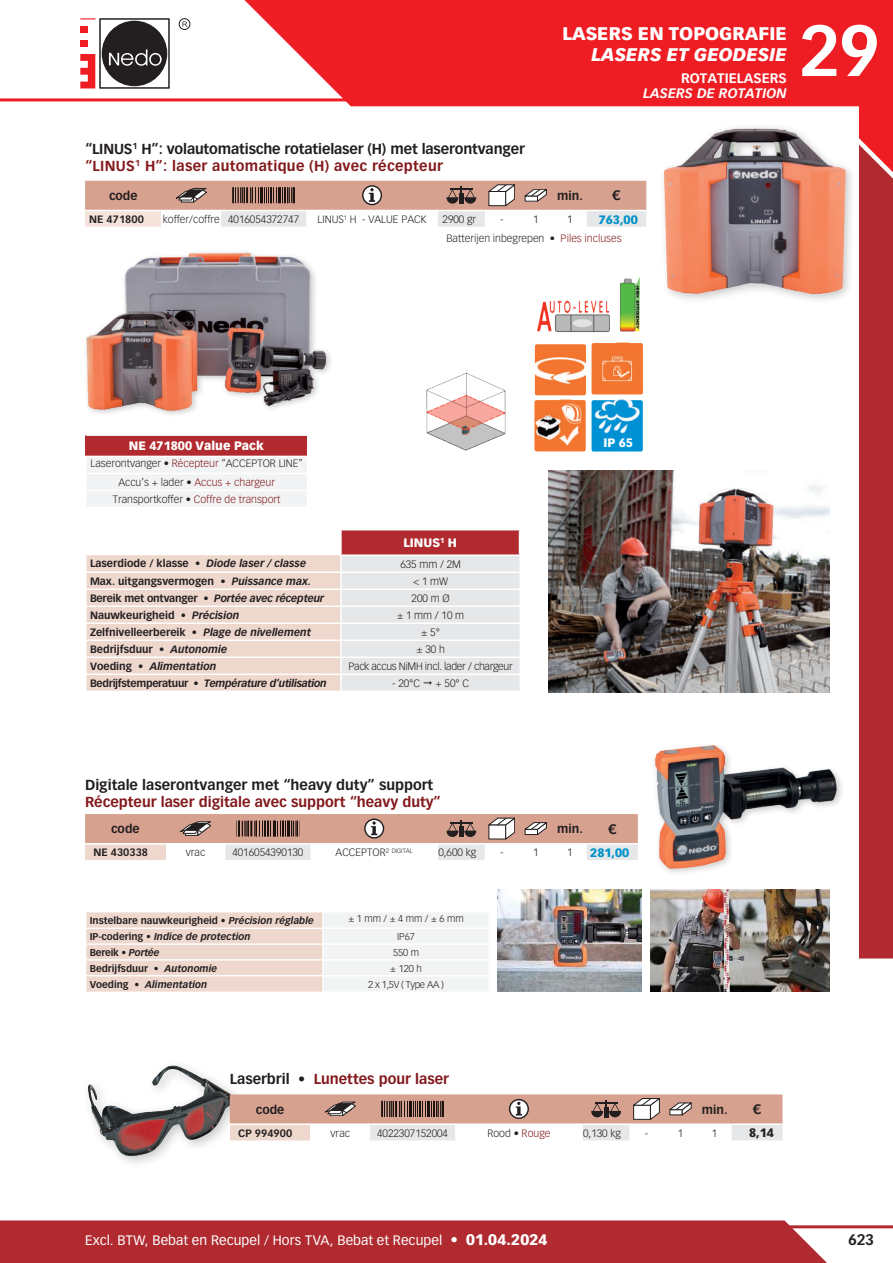
<style>
.page{position:relative;width:893px;height:1263px;background:#fff}
.page>*{position:absolute;margin:0;border:0;box-sizing:border-box;transform-origin:0 0}
.t1{font:700 70.5px "Vectora LT Std";color:#fff}
.t2{font:900 18px "Vectora LT Std";color:#fff}
.t3{font:italic 900 18px "Vectora LT Std";color:#fff}
.t4{font:700 15px "Vectora LT Std";color:#231f20}
.t5{font:700 14.25px/17.2px "Vectora LT Std";color:#231f20}
.t6{font:700 14.25px "Vectora LT Std";color:#83191c}
.t7{font:13.5px "Vectora LT Std";letter-spacing:.005em;color:#fff}
.t8{font:italic 700 13.5px "Vectora LT Std";color:#fff}
.t9{font:700 13.5px "Vectora LT Std";color:#fff}
.t10{font:700 13.5px "Vectora LT Std";color:#231f20}
.t11{font:900 12px "Vectora LT Std";color:#fff}
.t12{font:700 12px "Vectora LT Std";color:#231f20}
.t13{font:900 12px "Vectora LT Std";color:#0092c8}
.t14{font:900 12px "Vectora LT Std";color:#231f20}
.t15{font:300 10.5px/18.5px "Vectora LT Std";color:#231f20;text-align:center}
.t16{font:700 10.5px "Vectora LT Std";color:#231f20}
.t17{font:italic 700 10.5px "Vectora LT Std";letter-spacing:-.03em;color:#231f20}
.t18{font:700 10.5px "Vectora LT Std";letter-spacing:-.02em;color:#231f20}
.t19{font:300 10.5px "Vectora LT Std";color:#83191c}
.t20{font:300 10.5px "Vectora LT Std";letter-spacing:-.03em;color:#231f20}
.t21{font:italic 700 10.5px "Vectora LT Std";color:#231f20}
.t22{font:700 9.75px "Vectora LT Std";color:#231f20}
.t23{font:italic 700 9.75px "Vectora LT Std";color:#231f20}
.t24{font:300 9.75px "Vectora LT Std";color:#231f20}
.s1{color:#83191c}
.s2{color:#231f20}
.s3{font-style:italic}
.s4{font-style:normal}
.s5{font-size:15px}
.s6{font-weight:900;font-size:15px}
</style>
<div class="page">
<svg style="left:223px;top:0;width:670px;height:106px;background:#ef363c"></svg>
<div style="left:0;top:1220px;width:848px;height:43px;background:#b02a2f"></div>
<hr style="left:0;top:98px;width:893px;height:3px;background:#ee1d23">
<hr style="left:0;top:1225px;width:893px;height:3px;background:#b02a2f">
<svg style="left:859px;top:32px;width:34px;height:926px;background:#b8292e"></svg>
<div style="left:179px;top:18px;width:11px;height:12px;border:1px solid #231f20;border-radius:50%"></div>
<svg style="left:183px;top:21px;width:4px;height:6px"></svg>
<svg style="left:80px;top:54px;width:15px;height:34px"></svg>
<div style="left:80px;top:40px;width:8px;height:7px;background:#ee1d23"></div>
<div style="left:80px;top:26px;width:8px;height:7px;background:#ee1d23"></div>
<svg style="left:80px;top:19px;width:15px;height:1px"></svg>
<div style="left:100px;top:19px;width:69px;height:69px;border:1px solid #231f20"></div>
<div style="left:102px;top:21px;width:65px;height:65px;background:#231f20;border-radius:50%"></div>
<svg style="left:109px;top:49px;width:53px;height:17px"></svg>
<div style="left:81px;top:1059px;width:165px;height:110px;background:#231f20;opacity:.25"></div>
<img style="left:152px;top:1065px;width:40px;height:21px">
<svg style="left:86px;top:912px;width:402px;height:79px"></svg>
<div style="left:86px;top:435px;width:221px;height:21px;background:#b02a2f"></div>
<div style="left:87px;top:457px;width:220px;height:49px;background:#f2f3f4"></div>
<hr style="left:86px;top:434px;width:221px;height:2px;background:#fff">
<img style="left:86px;top:252px;width:244px;height:160px">
<img style="left:426px;top:372px;width:80px;height:79px">
<img style="left:537px;top:300px;width:73px;height:33px">
<img style="left:619px;top:278px;width:21px;height:54px">
<img style="left:591px;top:342px;width:52px;height:52px">
<img style="left:534px;top:344px;width:53px;height:51px">
<img style="left:534px;top:399px;width:52px;height:52px">
<img style="left:591px;top:399px;width:52px;height:53px">
<img style="left:636px;top:108px;width:239px;height:201px">
<div style="left:651px;top:741px;width:194px;height:135px;background:#231f20;opacity:.25"></div>
<img style="left:651px;top:741px;width:187px;height:135px">
<img style="left:497px;top:889px;width:145px;height:102px">
<img style="left:651px;top:889px;width:178px;height:102px">
<img style="left:549px;top:471px;width:280px;height:221px">
<hr style="left:230px;top:1140px;width:81px;height:2px;background:#fff">
<svg style="left:230px;top:1094px;width:553px;height:47px"></svg>
<svg style="left:85px;top:814px;width:553px;height:47px"></svg>
<hr style="left:587px;top:227px;width:59px;height:1px;background:#fff">
<svg style="left:85px;top:181px;width:561px;height:46px"></svg>
<svg style="left:86px;top:530px;width:434px;height:161px"></svg>
<h2 class="t2" style="left:562px;top:22px;width:226px">LASERS EN TOPOGRAFIE</h2>
<h2 class="t3" style="left:591px;top:43px;width:197px">LASERS ET GEODESIE</h2>
<p class="t9" style="left:681px;top:70px;width:107px">ROTATIELASERS</p>
<p class="t8" style="left:643px;top:85px;width:145px">LASERS DE ROTATION</p>
<h1 class="t1" style="left:799px;top:8px;width:83px">29</h1>
<h3 class="t5" style="left:85px;top:140px;width:441px">“LINUS<sup>1</sup> H”: volautomatische rotatielaser (H) met laserontvanger <span class="s1">“LINUS</span><sup>1</sup> <span class="s1">H”: laser automatique (H) avec récepteur</span></h3>
<p class="t12" style="left:109px;top:188px;width:30px">code</p>
<p class="t12" style="left:557px;top:188px;width:27px">min.</p>
<p class="t10" style="left:613px;top:187px;width:9px">€</p>
<p class="t16" style="left:89px;top:213px;width:56px">NE 471800</p>
<p class="t15" style="left:163px;top:210px;width:138px">koffer/coffre 4016054372747</p>
<p class="t15" style="left:318px;top:210px;width:111px">LINUS<sup>1</sup> H - VALUE PACK</p>
<p class="t15" style="left:443px;top:210px;width:35px">2900 gr</p>
<p class="t15" style="left:500px;top:210px;width:5px">-</p>
<p class="t15" style="left:533px;top:210px;width:7px">1</p>
<p class="t15" style="left:567px;top:210px;width:7px">1</p>
<p class="t13" style="left:599px;top:212px;width:41px">763,00</p>
<p class="t15" style="left:446px;top:229px;width:177px">Batterijen inbegrepen • <span class="s1">Piles incluses</span></p>
<p class="t11" style="left:129px;top:439px;width:137px">NE 471800 Value Pack</p>
<p class="t15" style="left:91px;top:455px;width:214px">Laserontvanger • <span class="s1">Récepteur</span> “ACCEPTOR LINE”<br>Accu’s + lader • <span class="s1">Accus + chargeur</span></p>
<p class="t19" style="left:113px;top:493px;width:169px"><span class="s2">Transportkoffer •</span> Coffre de transport</p>
<p class="t11" style="left:403px;top:535px;width:55px">LINUS<sup>1</sup> H</p>
<p class="t16" style="left:90px;top:557px;width:218px">Laserdiode / klasse • <span class="s3">Diode laser / classe</span></p>
<p class="t15" style="left:400px;top:555px;width:62px">635 mm / 2M</p>
<p class="t16" style="left:90px;top:575px;width:223px">Max. uitgangsvermogen • <span class="s3">Puissance max.</span></p>
<p class="t15" style="left:413px;top:572px;width:37px">&lt; 1 mW</p>
<p class="t18" style="left:90px;top:592px;width:236px">Bereik met ontvanger • <span class="s3">Portée avec récepteur</span></p>
<p class="t15" style="left:412px;top:589px;width:39px">200 m Ø</p>
<p class="t16" style="left:90px;top:609px;width:151px">Nauwkeurigheid • <span class="s3">Précision</span></p>
<p class="t15" style="left:397px;top:606px;width:69px">± 1 mm / 10 m</p>
<p class="t16" style="left:90px;top:626px;width:223px">Zelfnivelleerbereik • <span class="s3">Plage de nivellement</span></p>
<p class="t15" style="left:421px;top:623px;width:20px">± 5°</p>
<p class="t16" style="left:90px;top:643px;width:139px">Bedrijfsduur • <span class="s3">Autonomie</span></p>
<p class="t15" style="left:416px;top:640px;width:30px">± 30 h</p>
<p class="t21" style="left:90px;top:660px;width:128px"><span class="s4">Voeding •</span> Alimentation</p>
<p class="t20" style="left:348px;top:660px;width:166px">Pack accus NiMH incl. lader / chargeur</p>
<p class="t17" style="left:90px;top:677px;width:238px"><span class="s4">Bedrijfstemperatuur •</span> Température d’utilisation</p>
<p class="t15" style="left:392px;top:674px;width:29px">- 20°C</p>
<p class="t15" style="left:436px;top:674px;width:35px">+ 50° C</p>
<h3 class="t5" style="left:85px;top:776px;width:350px">Digitale laserontvanger met “heavy duty” support</h3>
<h3 class="t6" style="left:85px;top:793px;width:357px">Récepteur laser digitale avec support “heavy duty”</h3>
<p class="t11" style="left:603px;top:435px;width:31px">IP 65</p>
<p class="t12" style="left:111px;top:822px;width:30px">code</p>
<p class="t12" style="left:557px;top:822px;width:27px">min.</p>
<p class="t10" style="left:608px;top:821px;width:9px">€</p>
<p class="t16" style="left:94px;top:846px;width:56px">NE 430338</p>
<p class="t15" style="left:186px;top:844px;width:21px">vrac</p>
<p class="t15" style="left:232px;top:844px;width:72px">4016054390130</p>
<p class="t15" style="left:336px;top:844px;width:79px">ACCEPTOR<sup>2</sup> <sup>DIGITAL</sup></p>
<p class="t15" style="left:438px;top:844px;width:39px">0,600 kg</p>
<p class="t15" style="left:500px;top:844px;width:5px">-</p>
<p class="t15" style="left:533px;top:844px;width:7px">1</p>
<p class="t15" style="left:567px;top:844px;width:7px">1</p>
<p class="t13" style="left:590px;top:845px;width:41px">281,00</p>
<p class="t22" style="left:90px;top:914px;width:226px">Instelbare nauwkeurigheid • <span class="s3">Précision réglable</span></p>
<p class="t24" style="left:348px;top:913px;width:117px">± 1 mm / ± 4 mm / ± 6 mm</p>
<p class="t23" style="left:90px;top:931px;width:162px"><span class="s4">IP-codering •</span> Indice de protection</p>
<p class="t24" style="left:397px;top:931px;width:19px">IP67</p>
<p class="t22" style="left:90px;top:946px;width:71px">Bereik • <span class="s3">Portée</span></p>
<p class="t24" style="left:393px;top:947px;width:28px">550 m</p>
<p class="t22" style="left:90px;top:962px;width:129px">Bedrijfsduur • <span class="s3">Autonomie</span></p>
<p class="t24" style="left:390px;top:962px;width:33px">± 120 h</p>
<p class="t23" style="left:90px;top:978px;width:119px"><span class="s4">Voeding •</span> Alimentation</p>
<p class="t24" style="left:368px;top:979px;width:77px">2 x 1,5V ( Type AA )</p>
<h3 class="t6" style="left:230px;top:1070px;width:221px"><span class="s2">Laserbril •</span> Lunettes pour laser</h3>
<p class="t12" style="left:256px;top:1102px;width:30px">code</p>
<p class="t12" style="left:702px;top:1102px;width:27px">min.</p>
<p class="t10" style="left:753px;top:1101px;width:9px">€</p>
<p class="t16" style="left:238px;top:1127px;width:56px">CP 994900</p>
<p class="t15" style="left:331px;top:1124px;width:21px">vrac</p>
<p class="t15" style="left:377px;top:1124px;width:72px">4022307152004</p>
<p class="t15" style="left:487px;top:1124px;width:65px">Rood • <span class="s1">Rouge</span></p>
<p class="t15" style="left:583px;top:1124px;width:39px">0,130 kg</p>
<p class="t15" style="left:645px;top:1124px;width:5px">-</p>
<p class="t15" style="left:678px;top:1124px;width:7px">1</p>
<p class="t15" style="left:712px;top:1124px;width:7px">1</p>
<p class="t14" style="left:749px;top:1125px;width:26px">8,14</p>
<p class="t7" style="left:85px;top:1232px;width:464px">Excl. BTW, Bebat en Recupel / Hors TVA, Bebat et Recupel <span class="s5">•</span> <span class="s6">01.04.2024</span></p>
<h3 class="t4" style="left:848px;top:1230px;width:28px">623</h3>
</div>
